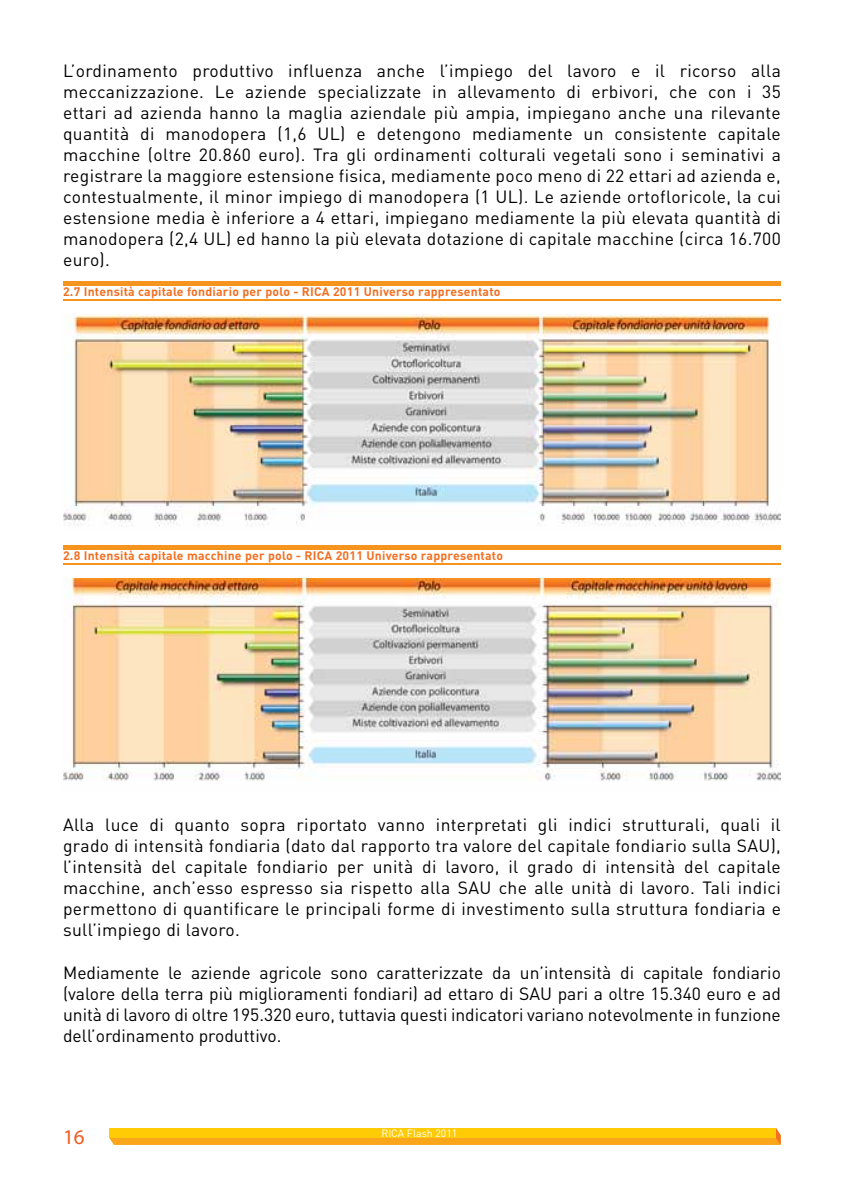
<style>
.page{position:relative;width:844px;height:1191px;background:#fff}
.page>*{position:absolute;margin:0;border:0;box-sizing:border-box;transform-origin:0 0}
.t1{font:21px "Myriad Pro";color:#f15a22}
.t2{font:17.5px/21px "DIN";letter-spacing:.02em;color:#000;text-align:justify}
.t3{font:700 12.25px "DIN";letter-spacing:.02em;color:#f36f21}
.t4{font:10.5px "DIN";color:#fff}
</style>
<div class="page">
<svg style="left:109px;top:1128px;width:671px;height:17px;background:#fcbb0e"></svg>
<div style="left:63px;top:281px;width:717px;height:5px;background:#f7941e"></div>
<div style="left:63px;top:545px;width:717px;height:5px;background:#f7941e"></div>
<hr style="left:63px;top:299px;width:717px;height:2px;background:#f7941e">
<hr style="left:63px;top:563px;width:717px;height:2px;background:#f7941e">
<img style="left:63px;top:315px;width:717px;height:211px">
<img style="left:63px;top:578px;width:717px;height:203px">
<p class="t2" style="left:63px;top:60px;width:719px">L’ordinamento produttivo influenza anche l’impiego del lavoro e il ricorso alla meccanizzazione. Le aziende specializzate in allevamento di erbivori, che con i 35 ettari ad azienda hanno la maglia aziendale più ampia, impiegano anche una rilevante quantità di manodopera (1,6 UL) e detengono mediamente un consistente capitale macchine (oltre 20.860 euro). Tra gli ordinamenti colturali vegetali sono i seminativi a registrare la maggiore estensione fisica, mediamente poco meno di 22 ettari ad azienda e, contestualmente, il minor impiego di manodopera (1 UL). Le aziende ortofloricole, la cui estensione media è inferiore a 4 ettari, impiegano mediamente la più elevata quantità di manodopera (2,4 UL) ed hanno la più elevata dotazione di capitale macchine (circa 16.700 euro).</p>
<p class="t3" style="left:63px;top:283px;width:439px">2.7 Intensità capitale fondiario per polo - RICA 2011 Universo rappresentato</p>
<p class="t3" style="left:63px;top:548px;width:441px">2.8 Intensità capitale macchine per polo - RICA 2011 Universo rappresentato</p>
<p class="t2" style="left:63px;top:814px;width:719px">Alla luce di quanto sopra riportato vanno interpretati gli indici strutturali, quali il grado di intensità fondiaria (dato dal rapporto tra valore del capitale fondiario sulla SAU), l’intensità del capitale fondiario per unità di lavoro, il grado di intensità del capitale macchine, anch’esso espresso sia rispetto alla SAU che alle unità di lavoro. Tali indici permettono di quantificare le principali forme di investimento sulla struttura fondiaria e sull’impiego di lavoro.</p>
<p class="t2" style="left:63px;top:961px;width:719px">Mediamente le aziende agricole sono caratterizzate da un’intensità di capitale fondiario (valore della terra più miglioramenti fondiari) ad ettaro di SAU pari a oltre 15.340 euro e ad unità di lavoro di oltre 195.320 euro, tuttavia questi indicatori variano notevolmente in funzione dell’ordinamento produttivo.</p>
<p class="t1" style="left:63px;top:1123px;width:23px">16</p>
<p class="t4" style="left:381px;top:1126px;width:77px">RICA Flash 2011</p>
</div>
